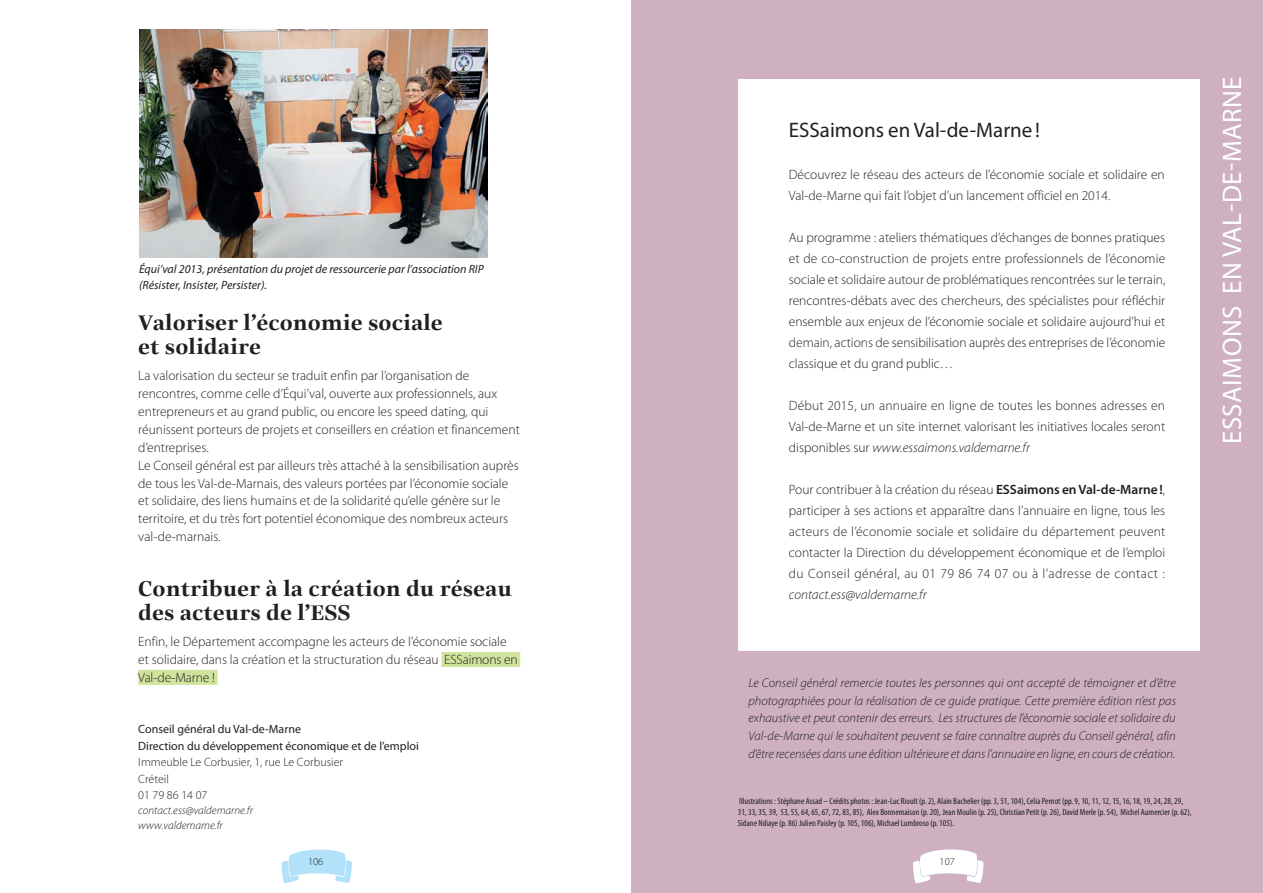
<style>
.page{position:relative;width:1263px;height:893px;background:#fff}
.page>*{position:absolute;margin:0;border:0;box-sizing:border-box;transform-origin:0 0}
.habitants_de{font:27px "Myriad Pro";letter-spacing:.02em;color:#fff}
.TITRE{font:600 22.5px/24px "Really LT Com";color:#231f20}
.TXT_CRT{font:21px "Myriad Pro";color:#231f20}
.TXT_CRT-2{font:300 13.5px/21px "Myriad Pro";color:#231f20}
.TXT_CRT-3{font:italic 300 12.75px/17.9px "Myriad Pro";letter-spacing:-.005em;color:#231f20;text-align:justify}
.légende{font:italic 12px/16.5px "Myriad Pro";color:#231f20}
.ANNU_Noms_1{font:12px "Myriad Pro";color:#231f20}
.ANNU_Adresse{font:300 12px "Myriad Pro";color:#231f20}
.ANNU_noms_suite{font:12px "Myriad Pro";color:#231f20}
.ANNU_Téléphone{font:300 12px "Myriad Pro";color:#231f20}
.ANNU_mail{font:italic 300 11.25px "Myriad Pro";color:#231f20}
.ANNU_Site{font:italic 300 11.25px "Myriad Pro";color:#231f20}
.Chapo_Chapitre{font:300 10.5px "Myriad Pro";color:#231f20}
.Sous-titres{font:condensed 9px/10.8px "Myriad Pro";color:#231f20}
.s1{font-style:italic}
.s2{font-weight:600}
</style>
<div class="page">
<div style="left:631px;top:0;width:632px;height:893px;background:#ceb0c1"></div>
<div style="left:738px;top:80px;width:461px;height:571px;background:#fff"></div>
<div style="left:441px;top:652px;width:79px;height:15px;background:#cfe39c"></div>
<div style="left:138px;top:670px;width:79px;height:15px;background:#cfe39c"></div>
<img style="left:139px;top:29px;width:348px;height:228px">
<svg style="left:281px;top:849px;width:71px;height:34px"></svg>
<svg style="left:913px;top:849px;width:71px;height:34px"></svg>
<p class="légende" style="left:139px;top:260px;width:346px">Équi’val 2013, présentation du projet de ressourcerie par l’association RIP (Résister, Insister, Persister).</p>
<p class="TITRE" style="left:138px;top:310px;width:306px">Valoriser l’économie sociale et solidaire</p>
<p class="TXT_CRT-2" style="left:138px;top:367px;width:383px;line-height:17.9px">La valorisation du secteur se traduit enfin par l’organisation de rencontres, comme celle d’Équi’val, ouverte aux professionnels, aux entrepreneurs et au grand public, ou encore les speed dating<span class="s1">,</span> qui réunissent porteurs de projets et conseillers en création et financement d’entreprises.</p>
<p class="TXT_CRT-2" style="left:138px;top:456px;width:382px;line-height:17.9px">Le Conseil général est par ailleurs très attaché à la sensibilisation auprès de tous les Val-de-Marnais, des valeurs portées par l’économie sociale et solidaire, des liens humains et de la solidarité qu’elle génère sur le territoire, et du très fort potentiel économique des nombreux acteurs val-de-marnais.</p>
<p class="TITRE" style="left:138px;top:576px;width:375px">Contribuer à la création du réseau des acteurs de l’ESS</p>
<p class="TXT_CRT-2" style="left:138px;top:633px;width:381px;line-height:17.9px">Enfin, le Département accompagne les acteurs de l’économie sociale et solidaire, dans la création et la structuration du réseau ESSaimons en<br>Val-de-Marne !</p>
<p class="ANNU_noms_suite" style="left:138px;top:722px;width:164px">Conseil général du Val-de-Marne</p>
<p class="ANNU_Noms_1" style="left:138px;top:738px;width:282px">Direction du développement économique et de l’emploi</p>
<p class="ANNU_Adresse" style="left:138px;top:755px;width:206px">Immeuble Le Corbusier, 1, rue Le Corbusier</p>
<p class="ANNU_Adresse" style="left:138px;top:771px;width:32px">Créteil</p>
<p class="ANNU_Téléphone" style="left:138px;top:788px;width:71px">01 79 86 14 07</p>
<p class="ANNU_mail" style="left:138px;top:804px;width:116px">contact.ess@valdemarne.fr</p>
<p class="ANNU_Site" style="left:138px;top:819px;width:86px">www.valdemarne.fr</p>
<p class="TXT_CRT" style="left:789px;top:117px;width:253px">ESSaimons en Val-de-Marne!</p>
<p class="TXT_CRT-2" style="left:789px;top:164px;width:377px">Découvrez le réseau des acteurs de l’économie sociale et solidaire en<br>Val-de-Marne qui fait l’objet d’un lancement officiel en 2014.</p>
<p class="TXT_CRT-2" style="left:789px;top:227px;width:378px;text-align:justify">Au programme : ateliers thématiques d’échanges de bonnes pratiques et de co-construction de projets entre professionnels de l’économie sociale et solidaire autour de problématiques rencontrées sur le terrain, rencontres-débats avec des chercheurs, des spécialistes pour réfléchir ensemble aux enjeux de l’économie sociale et solidaire aujourd’hui et demain, actions de sensibilisation auprès des entreprises de l’économie classique et du grand public…</p>
<p class="TXT_CRT-2" style="left:789px;top:395px;width:378px;text-align:justify">Début 2015, un annuaire en ligne de toutes les bonnes adresses en Val-de-Marne et un site internet valorisant les initiatives locales seront disponibles sur <span class="s1">www.essaimons.valdemarne.fr</span></p>
<p class="TXT_CRT-2" style="left:789px;top:479px;width:378px;text-align:justify">Pour contribuer à la création du réseau <span class="s2">ESSaimons en Val-de-Marne!</span>, participer à ses actions et apparaître dans l’annuaire en ligne, tous les acteurs de l’économie sociale et solidaire du département peuvent contacter la Direction du développement économique et de l’emploi du Conseil général, au 01 79 86 74 07 ou à l’adresse de contact : <span class="s1">contact.ess@valdemarne.fr</span></p>
<p class="TXT_CRT-3" style="left:748px;top:673px;width:429px">Le Conseil général remercie toutes les personnes qui ont accepté de témoigner et d’être photographiées pour la réalisation de ce guide pratique. Cette première édition n’est pas exhaustive et peut contenir des erreurs. Les structures de l’économie sociale et solidaire du Val-de-Marne qui le souhaitent peuvent se faire connaître auprès du Conseil général, afin d’être recensées dans une édition ultérieure et dans l’annuaire en ligne, en cours de création.</p>
<p class="Sous-titres" style="left:738px;top:796px;width:455px">Illustrations : Stéphane Assad – Crédits photos : Jean-Luc Rioult (p. 2), Alain Bachelier (pp. 3, 51, 104), Celia Pernot (pp. 9, 10, 11, 12, 15, 16, 18, 19, 24, 28, 29,<br>31, 33, 35, 39, 53, 55, 64, 65, 67, 72, 83, 85), Alex Bonnemaison (p. 20), Jean Moulin (p. 25), Christian Petit (p. 26), David Merle (p. 54), Michel Aumercier (p. 62),<br>Sidane Ndiaye (p. 86) Julien Paisley (p. 105, 106), Michael Lumbroso (p. 105).</p>
<p class="Chapo_Chapitre" style="left:308px;top:855px;width:17px">106</p>
<p class="Chapo_Chapitre" style="left:939px;top:855px;width:17px">107</p>
<p class="habitants_de" style="left:1215px;top:444px;width:369px;rotate:-90deg">ESSAIMONS EN VAL-DE-MARNE</p>
</div>
